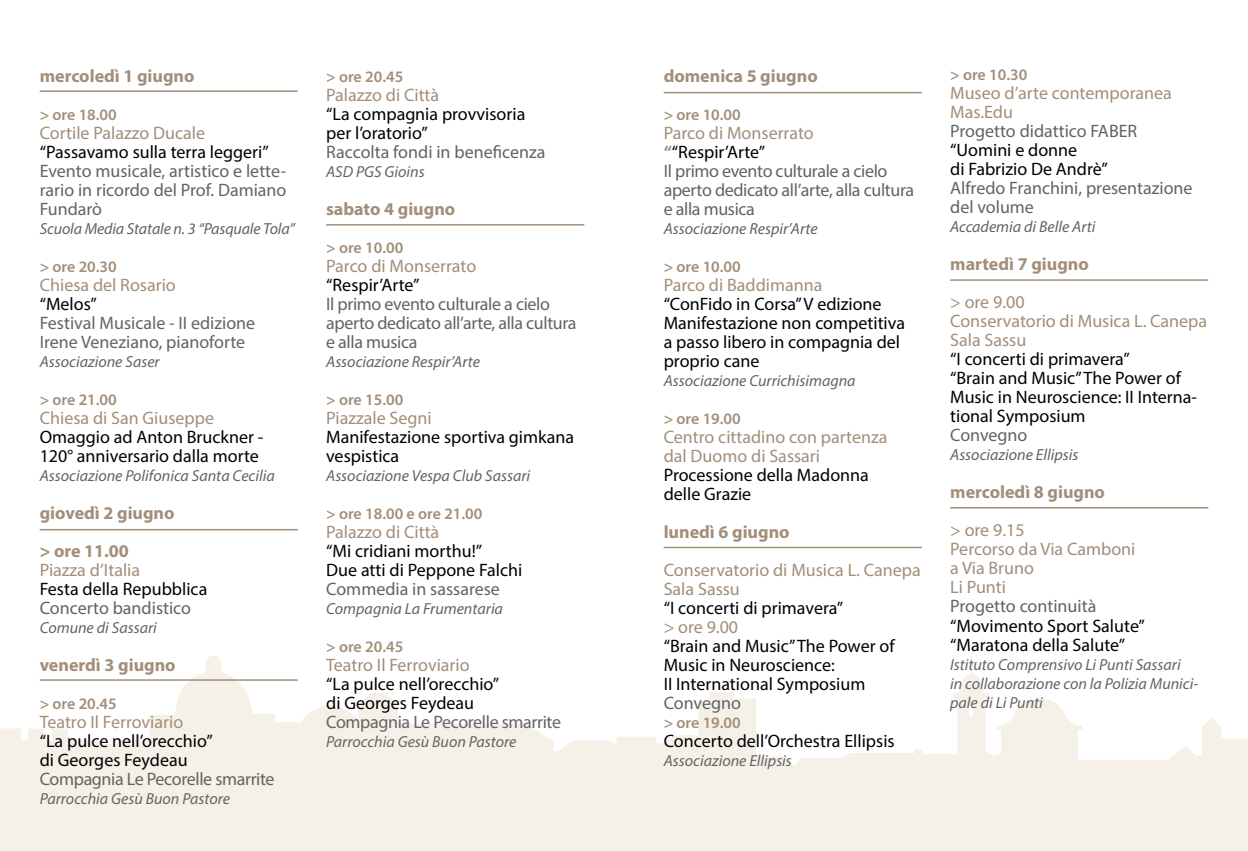
<style>
.page{position:relative;width:1248px;height:851px;background:#fff}
.page>*{position:absolute;margin:0;border:0;box-sizing:border-box;transform-origin:0 0}
.t1{font:18px/19px "Myriad Pro";color:#000}
.t2{font:18px/19px "Myriad Pro";letter-spacing:-.005em;color:#646363}
.t3{font:18px/19px "Myriad Pro";color:#a28e79}
.t4{font:700 18px/38px "Myriad Pro";color:#a28e79}
.t5{font:italic 16px/19px "Myriad Pro";color:#646363}
.t6{font:600 16px "Myriad Pro";color:#a28e79}
.s1{color:#a28e79}
.s2{font-weight:700;color:#a28e79}
.s3{color:#000}
</style>
<div class="page">
<svg style="left:0;top:656px;width:1247px;height:194px;fill:#f5f1e9"></svg>
<hr style="left:950px;top:279px;width:258px;height:2px;background:#a28e79">
<hr style="left:40px;top:90px;width:258px;height:2px;background:#a28e79">
<hr style="left:40px;top:529px;width:258px;height:1px;background:#a28e79">
<hr style="left:40px;top:679px;width:258px;height:1px;background:#a28e79">
<hr style="left:950px;top:507px;width:258px;height:1px;background:#a28e79">
<hr style="left:326px;top:224px;width:258px;height:1px;background:#a28e79">
<hr style="left:663px;top:92px;width:258px;height:1px;background:#a28e79">
<hr style="left:663px;top:546px;width:258px;height:2px;background:#a28e79">
<p class="t4" style="left:40px;top:56px;width:156px">mercoledì 1 giugno</p>
<p class="t6" style="left:40px;top:104px;width:79px">&gt; ore 18.00</p>
<p class="t3" style="left:40px;top:123px;width:167px">Cortile Palazzo Ducale</p>
<p class="t1" style="left:40px;top:142px;width:231px">“Passavamo sulla terra leggeri”</p>
<p class="t2" style="left:40px;top:161px;width:248px;text-align:justify">Evento musicale, artistico e lette&shy;rario in ricordo del Prof. Damiano Fundarò</p>
<p class="t5" style="left:40px;top:218px;width:257px">Scuola Media Statale n. 3 “Pasquale Tola”</p>
<p class="t6" style="left:40px;top:256px;width:79px">&gt; ore 20.30</p>
<p class="t3" style="left:40px;top:275px;width:138px">Chiesa del Rosario</p>
<p class="t1" style="left:40px;top:294px;width:59px">“Melos”</p>
<p class="t2" style="left:40px;top:313px;width:217px">Festival Musicale - II edizione<br>Irene Veneziano, pianoforte</p>
<p class="t5" style="left:40px;top:351px;width:121px">Associazione Saser</p>
<p class="t6" style="left:40px;top:389px;width:79px">&gt; ore 21.00</p>
<p class="t3" style="left:40px;top:408px;width:176px">Chiesa di San Giuseppe</p>
<p class="t1" style="left:40px;top:427px;width:225px">Omaggio ad Anton Bruckner -<br>120° anniversario dalla morte</p>
<p class="t5" style="left:40px;top:465px;width:236px">Associazione Polifonica Santa Cecilia</p>
<p class="t4" style="left:40px;top:493px;width:136px">giovedì 2 giugno &gt; ore 11.00</p>
<p class="t3" style="left:40px;top:560px;width:102px">Piazza d’Italia</p>
<p class="t1" style="left:40px;top:579px;width:169px">Festa della Repubblica</p>
<p class="t2" style="left:40px;top:598px;width:153px">Concerto bandistico</p>
<p class="t5" style="left:40px;top:617px;width:119px">Comune di Sassari</p>
<p class="t4" style="left:40px;top:645px;width:137px">venerdì 3 giugno</p>
<p class="t6" style="left:40px;top:693px;width:79px">&gt; ore 20.45</p>
<p class="t3" style="left:40px;top:712px;width:145px">Teatro Il Ferroviario</p>
<p class="t1" style="left:40px;top:731px;width:174px">“La pulce nell’orecchio” di Georges Feydeau</p>
<p class="t2" style="left:40px;top:769px;width:236px">Compagnia Le Pecorelle smarrite</p>
<p class="t5" style="left:40px;top:788px;width:192px">Parrocchia Gesù Buon Pastore</p>
<p class="t6" style="left:326px;top:66px;width:79px">&gt; ore 20.45</p>
<p class="t3" style="left:326px;top:85px;width:115px">Palazzo di Città</p>
<p class="t1" style="left:326px;top:104px;width:201px">“La compagnia provvisoria per l’oratorio”</p>
<p class="t2" style="left:326px;top:142px;width:221px">Raccolta fondi in beneficenza</p>
<p class="t5" style="left:326px;top:161px;width:100px">ASD PGS Gioins</p>
<p class="t4" style="left:326px;top:189px;width:131px">sabato 4 giugno</p>
<p class="t6" style="left:326px;top:237px;width:79px">&gt; ore 10.00</p>
<p class="t3" style="left:326px;top:256px;width:152px">Parco di Monserrato</p>
<p class="t1" style="left:326px;top:275px;width:95px">“Respir’Arte”</p>
<p class="t2" style="left:326px;top:294px;width:252px">Il primo evento culturale a cielo aperto dedicato all’arte, alla cultura e alla musica</p>
<p class="t5" style="left:326px;top:351px;width:155px">Associazione Respir’Arte</p>
<p class="t6" style="left:326px;top:389px;width:79px">&gt; ore 15.00</p>
<p class="t3" style="left:326px;top:408px;width:107px">Piazzale Segni</p>
<p class="t1" style="left:326px;top:427px;width:249px">Manifestazione sportiva gimkana vespistica</p>
<p class="t5" style="left:326px;top:465px;width:205px">Associazione Vespa Club Sassari</p>
<p class="t6" style="left:326px;top:503px;width:158px">&gt; ore 18.00 e ore 21.00</p>
<p class="t3" style="left:326px;top:522px;width:115px">Palazzo di Città</p>
<p class="t1" style="left:326px;top:541px;width:197px">“Mi cridiani morthu!”<br>Due atti di Peppone Falchi</p>
<p class="t2" style="left:326px;top:579px;width:175px">Commedia in sassarese</p>
<p class="t5" style="left:326px;top:598px;width:178px">Compagnia La Frumentaria</p>
<p class="t6" style="left:326px;top:636px;width:79px">&gt; ore 20.45</p>
<p class="t3" style="left:326px;top:655px;width:145px">Teatro Il Ferroviario</p>
<p class="t1" style="left:326px;top:674px;width:174px">“La pulce nell’orecchio” di Georges Feydeau</p>
<p class="t2" style="left:326px;top:712px;width:236px">Compagnia Le Pecorelle smarrite</p>
<p class="t5" style="left:326px;top:731px;width:192px">Parrocchia Gesù Buon Pastore</p>
<p class="t4" style="left:663px;top:56px;width:155px">domenica 5 giugno</p>
<p class="t6" style="left:663px;top:104px;width:79px">&gt; ore 10.00</p>
<p class="t2" style="left:663px;top:123px;width:252px"><span class="s1">Parco di Monserrato </span><span class="s2">“</span><span class="s3">“Respir’Arte”<br></span>Il primo evento culturale a cielo aperto dedicato all’arte, alla cultura e alla musica</p>
<p class="t5" style="left:663px;top:218px;width:155px">Associazione Respir’Arte</p>
<p class="t6" style="left:663px;top:256px;width:79px">&gt; ore 10.00</p>
<p class="t3" style="left:663px;top:275px;width:160px">Parco di Baddimanna</p>
<p class="t1" style="left:663px;top:294px;width:243px">“ConFido in Corsa” V edizione<br>Manifestazione non competitiva a passo libero in compagnia del proprio cane</p>
<p class="t5" style="left:663px;top:370px;width:193px">Associazione Currichisimagna</p>
<p class="t6" style="left:663px;top:408px;width:79px">&gt; ore 19.00</p>
<p class="t3" style="left:663px;top:427px;width:225px">Centro cittadino con partenza dal Duomo di Sassari</p>
<p class="t1" style="left:663px;top:465px;width:207px">Processione della Madonna delle Grazie</p>
<p class="t4" style="left:663px;top:512px;width:127px">lunedì 6 giugno</p>
<p class="t3" style="left:663px;top:560px;width:258px">Conservatorio di Musica L. Canepa<br>Sala Sassu</p>
<p class="t1" style="left:663px;top:598px;width:181px">“I concerti di primavera”</p>
<p class="t3" style="left:663px;top:617px;width:76px">&gt; ore 9.00</p>
<p class="t1" style="left:663px;top:636px;width:232px">“Brain and Music” The Power of<br>Music in Neuroscience:<br>II International Symposium</p>
<p class="t2" style="left:663px;top:693px;width:79px">Convegno</p>
<p class="t6" style="left:663px;top:712px;width:79px">&gt; ore 19.00</p>
<p class="t1" style="left:663px;top:731px;width:232px">Concerto dell’Orchestra Ellipsis</p>
<p class="t5" style="left:663px;top:750px;width:130px">Associazione Ellipsis</p>
<p class="t6" style="left:950px;top:64px;width:79px">&gt; ore 10.30</p>
<p class="t3" style="left:950px;top:83px;width:223px">Museo d’arte contemporanea<br>Mas.Edu</p>
<p class="t2" style="left:950px;top:121px;width:189px">Progetto didattico FABER</p>
<p class="t1" style="left:950px;top:140px;width:159px">“Uomini e donne<br>di Fabrizio De Andrè”</p>
<p class="t2" style="left:950px;top:178px;width:244px">Alfredo Franchini, presentazione del volume</p>
<p class="t5" style="left:950px;top:217px;width:147px">Accademia di Belle Arti</p>
<p class="t4" style="left:950px;top:244px;width:140px">martedì 7 giugno</p>
<p class="t3" style="left:950px;top:292px;width:258px">&gt; ore 9.00<br>Conservatorio di Musica L. Canepa<br>Sala Sassu</p>
<p class="t1" style="left:950px;top:349px;width:248px">“I concerti di primavera”<br>“Brain and Music” The Power of<br>Music in Neuroscience: II Interna&shy;tional Symposium</p>
<p class="t2" style="left:950px;top:425px;width:79px">Convegno</p>
<p class="t5" style="left:950px;top:445px;width:130px">Associazione Ellipsis</p>
<p class="t4" style="left:950px;top:472px;width:156px">mercoledì 8 giugno</p>
<p class="t3" style="left:950px;top:520px;width:187px">&gt; ore 9.15<br>Percorso da Via Camboni a Via Bruno<br>Li Punti</p>
<p class="t2" style="left:950px;top:596px;width:148px">Progetto continuità</p>
<p class="t1" style="left:950px;top:615px;width:196px">“Movimento Sport Salute” “Maratona della Salute”</p>
<p class="t5" style="left:950px;top:654px;width:249px">Istituto Comprensivo Li Punti Sassari<br>in collaborazione con la Polizia Munici&shy;pale di Li Punti</p>
</div>
